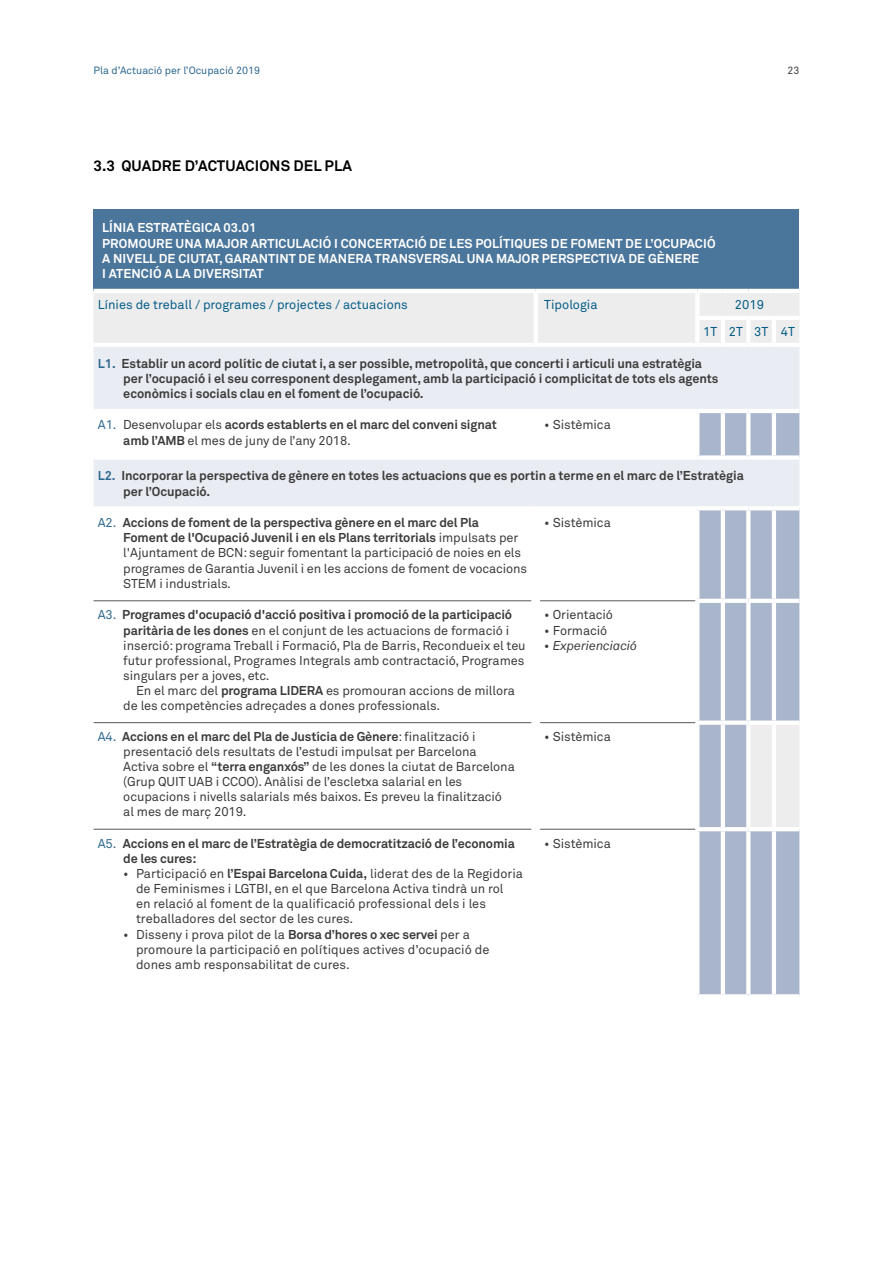
<style>
.page{position:relative;width:893px;height:1263px;background:#fff}
.page>*{position:absolute;margin:0;border:0;box-sizing:border-box;transform-origin:0 0}
.t1{font:700 15px "Akkurat Std";letter-spacing:.01em;color:#000}
.t2{font:12.75px/15px "Akkurat Std";letter-spacing:-.005em;color:#3c3c3b}
.t3{font:700 12.75px/15.3px "Akkurat Std";letter-spacing:-.005em;color:#3c3c3b}
.t4{font:700 12.75px/15.3px "Akkurat Std";letter-spacing:.01em;color:#fff}
.t5{font:12.75px/27px "Akkurat Std";color:#055d86;text-align:center}
.t6{font:italic 12.75px "Akkurat";letter-spacing:-.005em;color:#3c3c3b}
.t7{font:10.5px "Akkurat Std";color:#306990}
.t8{font:10.5px "Akkurat Std";color:#3c3c3b}
.s1{color:#306990}
.s2{font-weight:400;color:#306990}
.s3{font-weight:400}
.s4{font-weight:700}
</style>
<div class="page">
<div style="left:94px;top:209px;width:705px;height:82px;background:#4b769b"></div>
<svg style="left:94px;top:293px;width:705px;height:536px"></svg>
<svg style="left:94px;top:347px;width:705px;height:159px;fill:#e9ecf3"></svg>
<svg style="left:697px;top:413px;width:102px;height:581px;background:#b6c1d3"></svg>
<hr style="left:721px;top:413px;width:4px;height:42px;background:#fff">
<svg style="left:746px;top:413px;width:4px;height:42px"></svg>
<hr style="left:772px;top:413px;width:4px;height:42px;background:#fff">
<hr style="left:721px;top:510px;width:4px;height:89px;background:#fff">
<svg style="left:746px;top:510px;width:4px;height:89px"></svg>
<hr style="left:772px;top:510px;width:4px;height:89px;background:#fff">
<hr style="left:721px;top:603px;width:4px;height:117px;background:#fff">
<svg style="left:746px;top:603px;width:4px;height:117px"></svg>
<hr style="left:772px;top:603px;width:4px;height:117px;background:#fff">
<hr style="left:721px;top:725px;width:4px;height:102px;background:#fff">
<svg style="left:746px;top:725px;width:4px;height:102px"></svg>
<hr style="left:772px;top:725px;width:4px;height:102px;background:#fff">
<hr style="left:721px;top:831px;width:4px;height:163px;background:#fff">
<svg style="left:746px;top:831px;width:4px;height:163px"></svg>
<hr style="left:772px;top:831px;width:4px;height:163px;background:#fff">
<hr style="left:695px;top:293px;width:4px;height:23px;background:#fff">
<hr style="left:695px;top:320px;width:4px;height:23px;background:#fff">
<hr style="left:721px;top:320px;width:4px;height:23px;background:#fff">
<hr style="left:746px;top:320px;width:4px;height:23px;background:#fff">
<hr style="left:772px;top:320px;width:4px;height:23px;background:#fff">
<hr style="left:695px;top:316px;width:28px;height:4px;background:#fff">
<hr style="left:723px;top:316px;width:25px;height:4px;background:#fff">
<hr style="left:748px;top:316px;width:26px;height:4px;background:#fff">
<hr style="left:774px;top:316px;width:25px;height:4px;background:#fff">
<hr style="left:534px;top:293px;width:4px;height:25px;background:#fff">
<hr style="left:534px;top:318px;width:4px;height:25px;background:#fff">
<hr style="left:695px;top:413px;width:4px;height:42px;background:#fff">
<hr style="left:695px;top:510px;width:4px;height:89px;background:#fff">
<hr style="left:695px;top:603px;width:4px;height:117px;background:#fff">
<hr style="left:695px;top:725px;width:4px;height:102px;background:#fff">
<hr style="left:695px;top:831px;width:4px;height:163px;background:#fff">
<div style="left:697px;top:455px;width:26px;height:5px;background:#fff"></div>
<hr style="left:695px;top:599px;width:28px;height:4px;background:#fff">
<div style="left:695px;top:720px;width:28px;height:5px;background:#fff"></div>
<hr style="left:695px;top:827px;width:28px;height:4px;background:#fff">
<hr style="left:748px;top:827px;width:26px;height:4px;background:#fff">
<svg style="left:697px;top:994px;width:26px;height:2px"></svg>
<div style="left:748px;top:455px;width:26px;height:5px;background:#fff"></div>
<div style="left:774px;top:455px;width:25px;height:5px;background:#fff"></div>
<hr style="left:748px;top:599px;width:26px;height:4px;background:#fff">
<hr style="left:774px;top:599px;width:25px;height:4px;background:#fff">
<svg style="left:748px;top:994px;width:26px;height:2px"></svg>
<svg style="left:774px;top:994px;width:25px;height:1px"></svg>
<hr style="left:94px;top:289px;width:442px;height:4px;background:#fff">
<hr style="left:536px;top:289px;width:161px;height:4px;background:#fff">
<hr style="left:697px;top:289px;width:26px;height:4px;background:#fff">
<hr style="left:723px;top:289px;width:25px;height:4px;background:#fff">
<hr style="left:748px;top:289px;width:26px;height:4px;background:#fff">
<hr style="left:774px;top:289px;width:25px;height:4px;background:#fff">
<hr style="left:94px;top:343px;width:442px;height:4px;background:#fff">
<hr style="left:536px;top:343px;width:161px;height:4px;background:#fff">
<hr style="left:697px;top:343px;width:26px;height:4px;background:#fff">
<hr style="left:723px;top:343px;width:25px;height:4px;background:#fff">
<hr style="left:748px;top:343px;width:26px;height:4px;background:#fff">
<hr style="left:774px;top:343px;width:25px;height:4px;background:#fff">
<hr style="left:94px;top:409px;width:442px;height:4px;background:#fff">
<hr style="left:536px;top:409px;width:161px;height:4px;background:#fff">
<hr style="left:697px;top:409px;width:26px;height:4px;background:#fff">
<hr style="left:697px;top:506px;width:26px;height:4px;background:#fff">
<div style="left:748px;top:720px;width:26px;height:5px;background:#fff"></div>
<div style="left:774px;top:720px;width:25px;height:5px;background:#fff"></div>
<hr style="left:723px;top:409px;width:25px;height:4px;background:#fff">
<div style="left:94px;top:455px;width:442px;height:5px;background:#fff"></div>
<div style="left:536px;top:455px;width:161px;height:5px;background:#fff"></div>
<hr style="left:94px;top:506px;width:442px;height:4px;background:#fff">
<hr style="left:536px;top:506px;width:161px;height:4px;background:#fff">
<hr style="left:723px;top:506px;width:25px;height:4px;background:#fff">
<hr style="left:774px;top:827px;width:25px;height:4px;background:#fff">
<hr style="left:748px;top:409px;width:26px;height:4px;background:#fff">
<hr style="left:774px;top:409px;width:25px;height:4px;background:#fff">
<div style="left:723px;top:455px;width:25px;height:5px;background:#fff"></div>
<hr style="left:748px;top:506px;width:26px;height:4px;background:#fff">
<hr style="left:774px;top:506px;width:25px;height:4px;background:#fff">
<hr style="left:723px;top:599px;width:25px;height:4px;background:#fff">
<div style="left:723px;top:720px;width:25px;height:5px;background:#fff"></div>
<hr style="left:723px;top:827px;width:25px;height:4px;background:#fff">
<svg style="left:723px;top:994px;width:25px;height:1px"></svg>
<div style="left:531px;top:413px;width:9px;height:42px;background:#fff"></div>
<hr style="left:94px;top:600px;width:437px;height:1px;background:#575756">
<hr style="left:540px;top:600px;width:155px;height:1px;background:#575756">
<hr style="left:94px;top:722px;width:437px;height:1px;background:#575756">
<hr style="left:540px;top:722px;width:155px;height:1px;background:#575756">
<hr style="left:94px;top:829px;width:437px;height:1px;background:#575756">
<hr style="left:540px;top:829px;width:155px;height:1px;background:#575756">
<div style="left:531px;top:510px;width:9px;height:91px;background:#fff"></div>
<div style="left:531px;top:601px;width:9px;height:122px;background:#fff"></div>
<div style="left:531px;top:723px;width:9px;height:106px;background:#fff"></div>
<p class="t7" style="left:94px;top:64px;width:168px">Pla d’Actuació per l’Ocupació 2019</p>
<p class="t8" style="left:787px;top:64px;width:13px">23</p>
<p class="t1" style="left:94px;top:156px;width:260px">3.3 QUADRE D’ACTUACIONS DEL PLA</p>
<p class="t4" style="left:102px;top:220px;width:615px">LÍNIA ESTRATÈGICA 03.01<br>PROMOURE UNA MAJOR ARTICULACIÓ I CONCERTACIÓ DE LES POLÍTIQUES DE FOMENT DE L’OCUPACIÓ A NIVELL DE CIUTAT, GARANTINT DE MANERA TRANSVERSAL UNA MAJOR PERSPECTIVA DE GÈNERE<br>I ATENCIÓ A LA DIVERSITAT</p>
<p class="t5" style="left:98px;top:291px;width:312px">Línies de treball / programes / projectes / actuacions</p>
<p class="t5" style="left:544px;top:291px;width:55px">Tipologia</p>
<p class="t5" style="left:703px;top:291px;width:93px">2019<br>1T 2T 3T 4T</p>
<p class="t3" style="left:123px;top:355px;width:597px;text-indent:-26px"><span class="s1">L1.</span> Establir un acord polític de ciutat i, a ser possible, metropolità, que concerti i articuli una estratègia per l’ocupació i el seu corresponent desplegament, amb la participació i complicitat de tots els agents econòmics i socials clau en el foment de l’ocupació.</p>
<p class="t3" style="left:123px;top:417px;width:375px;text-indent:-26px"><span class="s2">A1.</span> <span class="s3">Desenvolupar els</span> acords establerts en el marc del conveni signat amb l’AMB <span class="s3">el mes de juny de l’any 2018.</span></p>
<p class="t2" style="left:544px;top:418px;width:68px">• Sistèmica</p>
<p class="t3" style="left:123px;top:468px;width:622px;text-indent:-26px"><span class="s1">L2.</span> Incorporar la perspectiva de gènere en totes les actuacions que es portin a terme en el marc de l’Estratègia per l’Ocupació.</p>
<p class="t2" style="left:123px;top:515px;width:405px;text-indent:-26px"><span class="s1">A2.</span> <span class="s4">Accions de foment de la perspectiva gènere en el marc del Pla<br>Foment de l'Ocupació Juvenil i en els Plans territorials</span> impulsats per l'Ajuntament de BCN: seguir fomentant la participació de noies en els programes de Garantia Juvenil i en les accions de foment de vocacions STEM i industrials.</p>
<p class="t2" style="left:544px;top:515px;width:68px">• Sistèmica</p>
<p class="t2" style="left:123px;top:607px;width:404px;text-indent:-26px"><span class="s1">A3.</span> <span class="s4">Programes d'ocupació d'acció positiva i promoció de la participació paritària de les dones</span> en el conjunt de les actuacions de formació i inserció: programa Treball i Formació, Pla de Barris, Recondueix el teu futur professional, Programes Integrals amb contractació, Programes singulars per a joves, etc.</p>
<p class="t2" style="left:123px;top:683px;width:393px;text-indent:13px">En el marc del <span class="s4">programa LIDERA</span> es promouran accions de millora de les competències adreçades a dones professionals.</p>
<p class="t2" style="left:544px;top:607px;width:70px">• Orientació</p>
<p class="t2" style="left:544px;top:623px;width:65px">• Formació</p>
<p class="t6" style="left:544px;top:638px;width:94px">• Experienciació</p>
<p class="t2" style="left:123px;top:729px;width:393px;text-indent:-26px"><span class="s1">A4.</span> <span class="s4">Accions en el marc del Pla de Justícia de Gènere</span>: finalització i presentació dels resultats de l’estudi impulsat per Barcelona Activa sobre el <span class="s4">“terra enganxós”</span> de les dones la ciutat de Barcelona (Grup QUIT UAB i CCOO). Anàlisi de l’escletxa salarial en les ocupacions i nivells salarials més baixos. Es preveu la finalització al mes de març 2019.</p>
<p class="t2" style="left:544px;top:729px;width:68px">• Sistèmica</p>
<p class="t3" style="left:123px;top:835px;width:393px;text-indent:-26px"><span class="s2">A5.</span> Accions en el marc de l’Estratègia de democratització de l’economia de les cures:</p>
<p class="t2" style="left:136px;top:866px;width:388px;text-indent:-13px">• Participació en <span class="s4">l’Espai Barcelona Cuida,</span> liderat des de la Regidoria de Feminismes i LGTBI, en el que Barcelona Activa tindrà un rol<br>en relació al foment de la qualificació professional dels i les treballadores del sector de les cures.</p>
<p class="t2" style="left:136px;top:927px;width:355px;text-indent:-13px">• Disseny i prova pilot de la <span class="s4">Borsa d’hores o xec servei</span> per a promoure la participació en polítiques actives d’ocupació de dones amb responsabilitat de cures.</p>
<p class="t2" style="left:544px;top:836px;width:68px">• Sistèmica</p>
</div>
